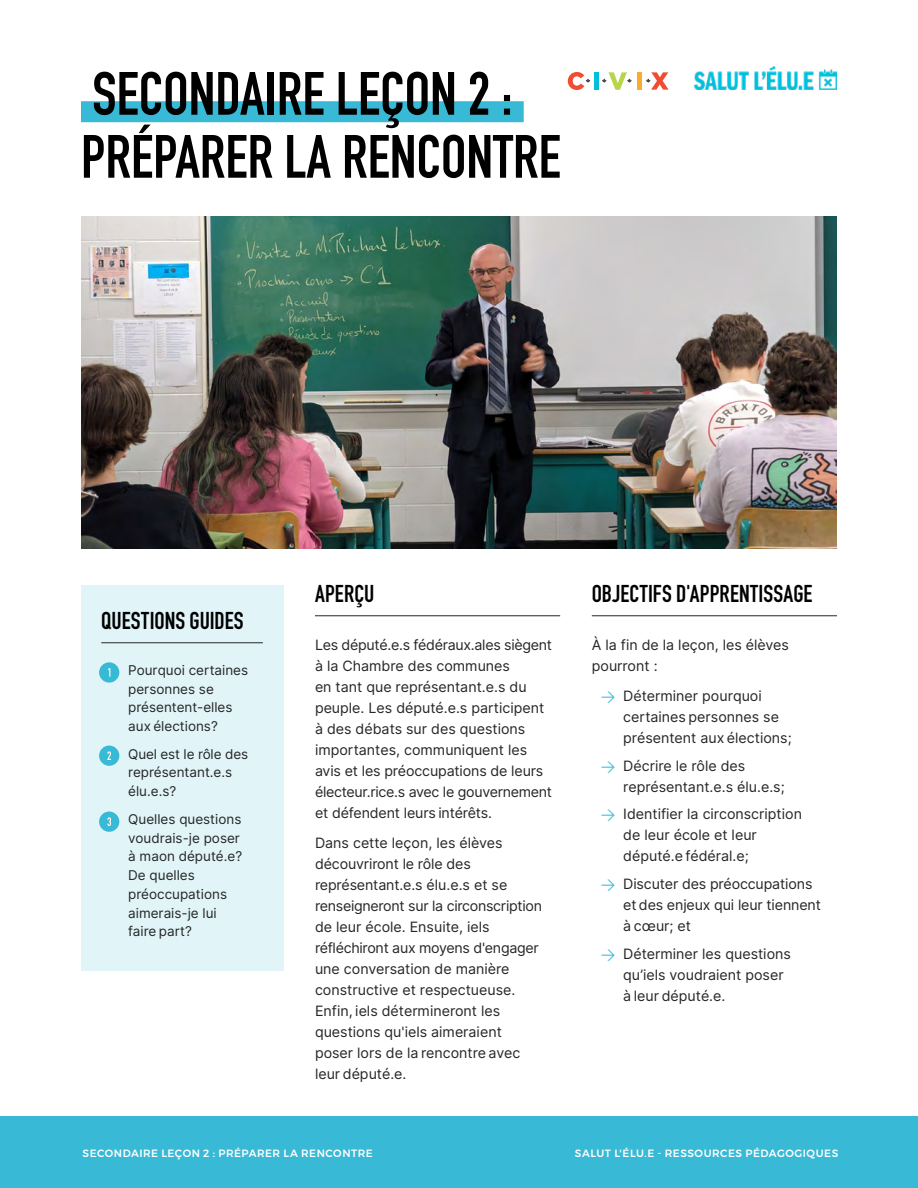
<style>
.page{position:relative;width:918px;height:1188px;background:#fff}
.page>*{position:absolute;margin:0;border:0;box-sizing:border-box;transform-origin:0 0}
.t1{font:700 60px/63px "DIN Condensed";color:#000}
.H3_-_Underline{font:700 24px "DIN Condensed";letter-spacing:.005em;color:#000}
.Body{font:14.25px/21px "Inter";color:#252627}
.Body_-_Guiding_Questions{font:13.5px/18.8px "Inter";color:#252627}
.t2{font:500 10.5px "Montserrat";letter-spacing:.05em;color:#fff}
.s1{font-family:"DIN Pro";color:#38b9d5}
</style>
<div class="page">
<div style="left:81px;top:101px;width:443px;height:21px;background:#38b9d5"></div>
<hr style="left:315px;top:616px;width:245px;height:1px;background:#252627">
<div style="left:81px;top:585px;width:202px;height:385px;background:#e1f5f9"></div>
<hr style="left:101px;top:643px;width:162px;height:1px;background:#252627">
<div style="left:99px;top:662px;width:20px;height:21px;background:#38b9d5;border-radius:50%"></div>
<svg style="left:108px;top:668px;width:2px;height:9px"></svg>
<div style="left:99px;top:746px;width:20px;height:20px;background:#38b9d5;border-radius:50%"></div>
<svg style="left:107px;top:751px;width:4px;height:9px"></svg>
<div style="left:99px;top:812px;width:20px;height:20px;background:#38b9d5;border-radius:50%"></div>
<svg style="left:107px;top:817px;width:4px;height:9px"></svg>
<hr style="left:592px;top:616px;width:245px;height:1px;background:#252627">
<img style="left:82px;top:216px;width:755px;height:333px">
<div style="left:0;top:1116px;width:918px;height:72px;background:#38b9d5"></div>
<div style="left:594px;top:72px;width:5px;height:18px;background:#00bfda"></div>
<hr style="left:637px;top:72px;width:4px;height:18px;background:#fbac2e">
<svg style="left:602px;top:72px;width:30px;height:18px"></svg>
<svg style="left:646px;top:72px;width:23px;height:18px"></svg>
<svg style="left:568px;top:72px;width:22px;height:18px"></svg>
<img style="left:695px;top:66px;width:142px;height:24px">
<h1 class="t1" style="left:81px;top:62px;width:481px">SECONDAIRE LEÇON 2 :<br>PRÉPARER LA RENCONTRE</h1>
<p class="H3_-_Underline" style="left:101px;top:605px;width:144px">QUESTIONS GUIDES</p>
<p class="Body_-_Guiding_Questions" style="left:128px;top:660px;width:121px">Pourquoi certaines personnes se présentent-elles aux élections?</p>
<p class="Body_-_Guiding_Questions" style="left:128px;top:744px;width:121px">Quel est le rôle des représentant.e.s élu.e.s?</p>
<p class="Body_-_Guiding_Questions" style="left:128px;top:809px;width:115px">Quelles questions voudrais-je poser à maon député.e?<br>De quelles préoccupations aimerais-je lui faire part?</p>
<p class="H3_-_Underline" style="left:315px;top:578px;width:61px">APERÇU</p>
<p class="Body" style="left:315px;top:634px;width:239px">Les député.e.s fédéraux.ales siègent à la Chambre des communes<br>en tant que représentant.e.s du peuple. Les député.e.s participent à des débats sur des questions importantes, communiquent les avis et les préoccupations de leurs électeur.rice.s avec le gouvernement et défendent leurs intérêts.</p>
<p class="Body" style="left:315px;top:832px;width:229px">Dans cette leçon, les élèves découvriront le rôle des représentant.e.s élu.e.s et se renseigneront sur la circonscription de leur école. Ensuite, iels réfléchiront aux moyens d'engager une conversation de manière constructive et respectueuse.<br>Enfin, iels détermineront les questions qu'iels aimeraient poser lors de la rencontre avec leur député.e.</p>
<p class="H3_-_Underline" style="left:592px;top:578px;width:222px">OBJECTIFS D'APPRENTISSAGE</p>
<p class="Body" style="left:592px;top:634px;width:199px">À la fin de la leçon, les élèves pourront :</p>
<p class="Body" style="left:623px;top:685px;width:170px;text-indent:-22px"><span class="s1">→</span> Déterminer pourquoi certaines personnes se présentent aux élections;</p>
<p class="Body" style="left:623px;top:755px;width:163px;text-indent:-22px"><span class="s1">→</span> Décrire le rôle des représentant.e.s élu.e.s;</p>
<p class="Body" style="left:623px;top:804px;width:180px;text-indent:-22px"><span class="s1">→</span> Identifier la circonscription de leur école et leur député.e fédéral.e;</p>
<p class="Body" style="left:623px;top:873px;width:199px;text-indent:-22px"><span class="s1">→</span> Discuter des préoccupations et des enjeux qui leur tiennent à cœur; et</p>
<p class="Body" style="left:623px;top:943px;width:169px;text-indent:-22px"><span class="s1">→</span> Déterminer les questions qu’iels voudraient poser à leur député.e.</p>
<p class="t2" style="left:83px;top:1145px;width:292px">SECONDAIRE LEÇON 2 : PRÉPARER LA RENCONTRE</p>
<p class="t2" style="left:575px;top:1145px;width:265px">SALUT L'ÉLU.E - RESSOURCES PÉDAGOGIQUES</p>
</div>
